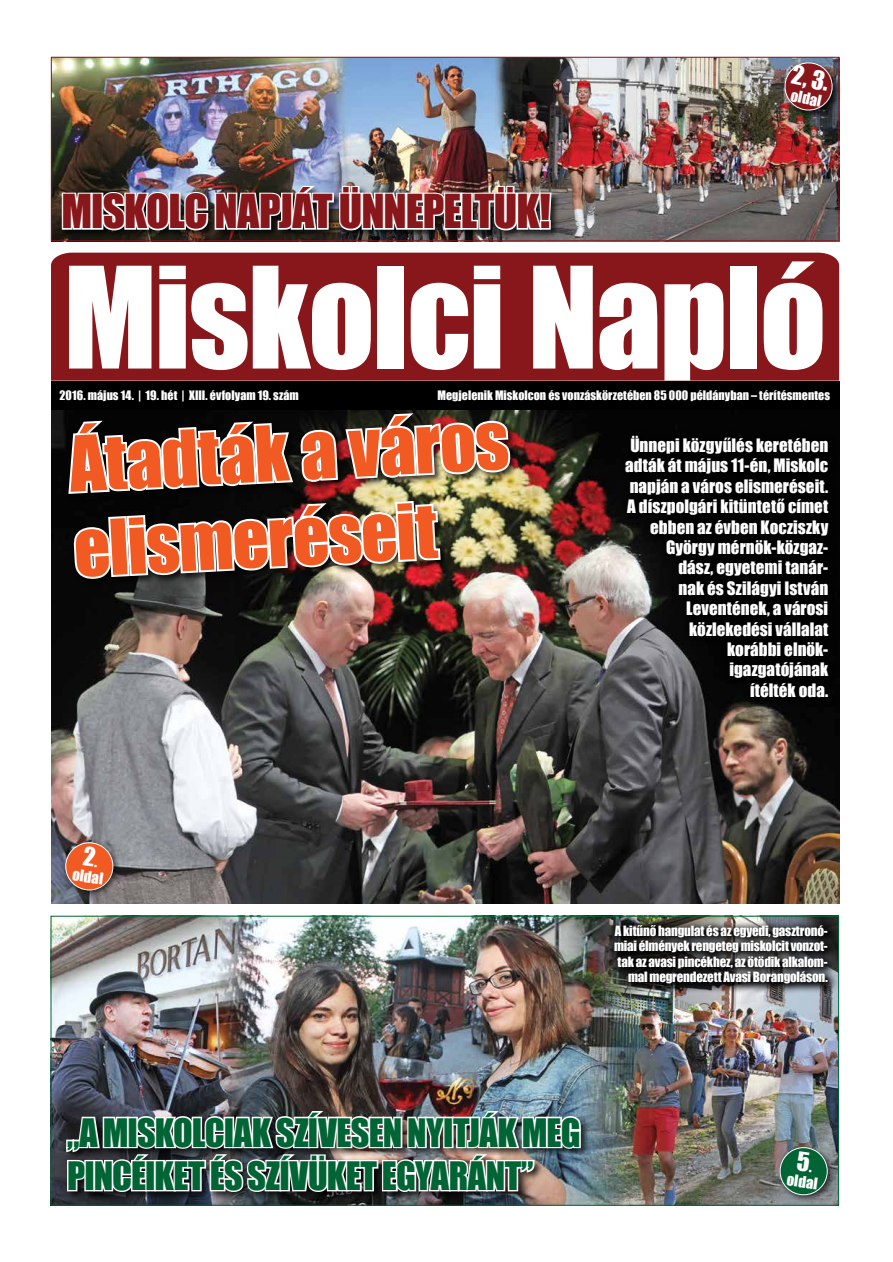
<style>
.page{position:relative;width:893px;height:1262px;background:#fff}
.page>*{position:absolute;margin:0;border:0;box-sizing:border-box;transform-origin:0 0}
.t1{font:130px "Impact";letter-spacing:-.015em;color:#fff}
.t2{font:71px/85.2px "Impact";color:#f15a22}
.t3{font:43px "Impact";letter-spacing:-.02em;color:#87171b}
.t4{font:36px/43.2px "Impact";letter-spacing:-.015em;color:#006435}
.t5{font:23.9px "Impact";color:#fff}
.t6{font:17px/20.4px "Impact";color:#fff;text-align:right}
.t7{font:14.8px "Impact";color:#fff}
.t8{font:13px/15.6px "Impact";letter-spacing:-.015em;color:#fff;text-align:right}
.t9{font:12px "Impact";letter-spacing:.005em;color:#fff}
</style>
<div class="page">
<img style="left:53px;top:59px;width:784px;height:180px">
<div style="left:51px;top:57px;width:788px;height:184px;border:1px solid #87171b"></div>
<img style="left:51px;top:409px;width:788px;height:495px">
<div style="left:51px;top:380px;width:788px;height:29px;background:#000"></div>
<div style="left:51px;top:253px;width:788px;height:127px;background:#87171b"></div>
<div style="left:67px;top:412px;width:453px;height:176px;background:#000;opacity:.75"></div>
<img style="left:66px;top:410px;width:447px;height:171px">
<div style="left:61px;top:838px;width:60px;height:60px;background:#000;opacity:.75"></div>
<div style="left:66px;top:842px;width:47px;height:48px;background:#f15a22;border-radius:50%"></div>
<div style="left:65px;top:842px;width:48px;height:48px;border:1px solid #fff;border-radius:50%"></div>
<img style="left:53px;top:918px;width:784px;height:285px">
<svg style="left:607px;top:918px;width:232px;height:76px;background:#313231"></svg>
<svg style="left:618px;top:429px;width:221px;height:279px;background:#131313"></svg>
<div style="left:776px;top:1143px;width:60px;height:60px;background:#000;opacity:.75"></div>
<div style="left:780px;top:1147px;width:47px;height:47px;background:#006435;border-radius:50%"></div>
<div style="left:780px;top:1147px;width:48px;height:48px;border:1px solid #fff;border-radius:50%"></div>
<img style="left:65px;top:1082px;width:517px;height:124px">
<div style="left:783px;top:61px;width:60px;height:60px;background:#000;opacity:.75"></div>
<svg style="left:782px;top:60px;width:53px;height:53px;background:#7c383d"></svg>
<div style="left:60px;top:184px;width:501px;height:55px;background:#000;opacity:.75"></div>
<svg style="left:60px;top:160px;width:34px;height:72px"></svg>
<div style="left:91px;top:193px;width:12px;height:37px;border:3px solid #fff"></div>
<img style="left:100px;top:174px;width:453px;height:58px">
<h3 class="t3" style="left:62px;top:178px;width:491px">Miskolc napját ünnepeltük!</h3>
<h3 class="t5" style="left:796px;top:56px;width:39px;rotate:12deg">2, 3.</h3>
<p class="t7" style="left:793px;top:84px;width:34px;rotate:12deg">oldal</p>
<h1 class="t1" style="left:64px;top:217px;width:764px">Miskolci Napló</h1>
<p class="t9" style="left:437px;top:386px;width:394px">Megjelenik Miskolcon és vonzáskörzetében 85 000 példányban – térítésmentes</p>
<h2 class="t2" style="left:67px;top:419px;width:441px;rotate:-3deg">Átadták a város elismeréseit</h2>
<p class="t9" style="left:60px;top:386px;width:241px">2016. május 14. | 19. hét | XIII. évfolyam 19. szám</p>
<p class="t6" style="left:625px;top:434px;width:205px">Ünnepi közgyűlés keretében adták át május 11-én, Miskolc napján a város elismeréseit.<br>A díszpolgári kitüntető címet ebben az évben Kocziszky<br>György mérnök-közgaz-<br>dász, egyetemi tanár-<br>nak és Szilágyi István<br>Leventének, a városi közlekedési vállalat<br>korábbi elnök&shy;igazgatójának<br>ítélték oda.</p>
<p class="t7" style="left:74px;top:863px;width:34px;rotate:8deg">oldal</p>
<p class="t8" style="left:614px;top:922px;width:215px">A kitűnő hangulat és az egyedi, gasztronó&shy;miai élmények rengeteg miskolcit vonzot&shy;tak az avasi pincékhez, az ötödik alkalom&shy;mal megrendezett Avasi Borangoláson.</p>
<h3 class="t4" style="left:67px;top:1109px;width:512px;text-indent:106px">olciak szívesen nyitják meg pincéiket és szívüket egyaránt”</h3>
<h3 class="t4" style="left:67px;top:1109px;width:55px">„A misk</h3>
<p class="t7" style="left:788px;top:1168px;width:34px;rotate:8deg">oldal</p>
</div>
